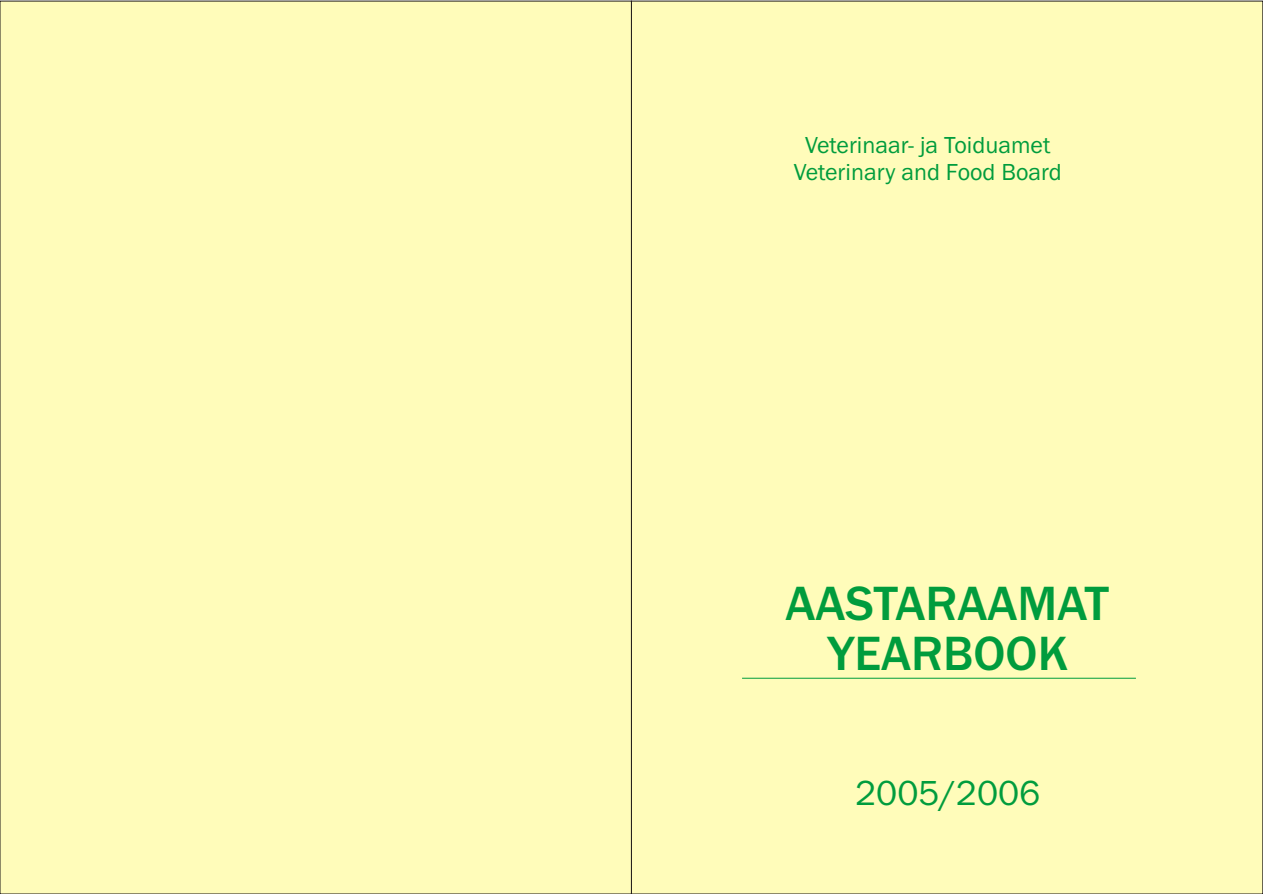
<style>
.page{position:relative;width:1263px;height:894px;background:#fff}
.page>*{position:absolute;margin:0;border:0;box-sizing:border-box;transform-origin:0 0}
.t1{font:500 49.8px/50.7px "Franklin Gothic";color:#009c3d;text-align:center}
.t2{font:36px "Franklin Gothic";color:#009c3d}
.t3{font:24px/27.2px "Franklin Gothic";color:#009c3d;text-align:center}
</style>
<div class="page">
<div style="left:631px;top:1px;width:632px;height:893px;background:#fffcba"></div>
<div style="left:0;top:1px;width:632px;height:893px;background:#fffcba"></div>
<hr style="left:742px;top:678px;width:394px;height:1px;background:#009c3d">
<p class="t3" style="left:794px;top:133px;width:269px">Veterinaar- ja Toiduamet<br>Veterinary and Food Board</p>
<h1 class="t1" style="left:785px;top:582px;width:325px">AASTARAAMAT<br>YEARBOOK</h1>
<h2 class="t2" style="left:855px;top:780px;width:187px">2005/2006</h2>
</div>
